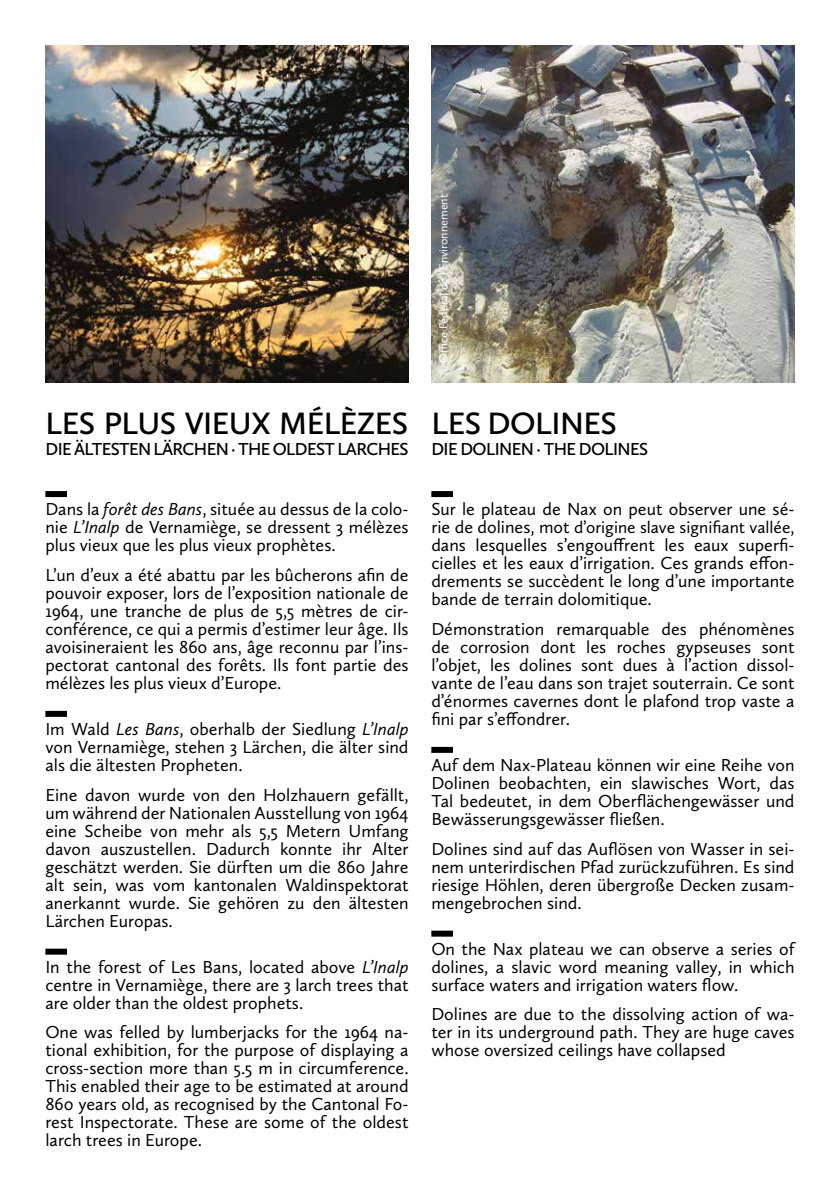
<style>
.page{position:relative;width:840px;height:1191px;background:#fff}
.page>*{position:absolute;margin:0;border:0;box-sizing:border-box;transform-origin:0 0}
.t1{font:600 32px "Calluna Sans";letter-spacing:-.015em;color:#000}
.t2{font:18px/18px "Calluna Sans";color:#000;text-align:justify}
.t3{font:600 18px "Calluna Sans";letter-spacing:-.035em;color:#000}
.t4{font:17.4px "Calluna Sans";color:#000}
.t5{font:12px "Calluna Sans";color:#fff}
.s1{font-style:italic}
.s2{font-size:18px}
</style>
<div class="page">
<img style="left:45px;top:45px;width:363px;height:338px">
<div style="left:45px;top:491px;width:22px;height:6px;background:#000"></div>
<div style="left:45px;top:711px;width:22px;height:6px;background:#000"></div>
<div style="left:45px;top:948px;width:22px;height:6px;background:#000"></div>
<img style="left:431px;top:45px;width:363px;height:338px">
<div style="left:431px;top:491px;width:21px;height:6px;background:#000"></div>
<div style="left:431px;top:747px;width:21px;height:6px;background:#000"></div>
<div style="left:431px;top:930px;width:21px;height:6px;background:#000"></div>
<h1 class="t1" style="left:46px;top:403px;width:364px">LES PLUS VIEUX MÉLÈZES</h1>
<p class="t3" style="left:45px;top:438px;width:364px">DIE ÄLTESTEN LÄRCHEN · THE OLDEST LARCHES</p>
<p class="t2" style="left:45px;top:500px;width:364px">Dans la <span class="s1">forêt des Bans</span>, située au dessus de la colo&shy;nie <span class="s1">L’Inalp</span> de Vernamiège, se dressent 3 mélèzes plus vieux que les plus vieux prophètes.</p>
<p class="t2" style="left:45px;top:565px;width:364px">L’un d’eux a été abattu par les bûcherons afin de pouvoir exposer, lors de l’exposition nationale de 1964, une tranche de plus de 5,5 mètres de cir&shy;conférence, ce qui a permis d’estimer leur âge. Ils avoisineraient les 860 ans, âge reconnu par l’ins&shy;pectorat cantonal des forêts. Ils font partie des mélèzes les plus vieux d’Europe.</p>
<p class="t2" style="left:45px;top:720px;width:364px">Im Wald <span class="s1">Les Bans</span>, oberhalb der Siedlung <span class="s1">L’Inalp </span>von Vernamiège, stehen 3 Lärchen, die älter sind als die ältesten Propheten.</p>
<p class="t2" style="left:45px;top:785px;width:364px">Eine davon wurde von den Holzhauern gefällt, um während der Nationalen Ausstellung von 1964 eine Scheibe von mehr als 5,5 Metern Umfang davon auszustellen. Dadurch konnte ihr Alter geschätzt werden. Sie dürften um die 860 Jahre alt sein, was vom kantonalen Waldinspektorat anerkannt wurde. Sie gehören zu den ältesten Lärchen Europas.</p>
<p class="t2" style="left:45px;top:957px;width:364px">In the forest of Les Bans, located above <span class="s1">L’Inalp </span>centre in Vernamiège, there are 3 larch trees that are older than the oldest prophets.</p>
<p class="t2" style="left:45px;top:1023px;width:364px">One was felled by lumberjacks for the 1964 na&shy;tional exhibition, for the purpose of displaying a cross-section more than 5.5 m in circumference.<br>This enabled their age to be estimated at around 860 years old, as recognised by the Cantonal Fo&shy;rest Inspectorate. These are some of the oldest larch trees in Europe.</p>
<p class="t5" style="left:436px;top:375px;width:182px;rotate:-90deg">© Office Fédéral de l’Environnement</p>
<h1 class="t1" style="left:431px;top:403px;width:187px">LES DOLINES</h1>
<p class="t3" style="left:431px;top:438px;width:218px">DIE DOLINEN · THE DOLINES</p>
<p class="t2" style="left:431px;top:500px;width:364px">Sur le plateau de Nax on peut observer une sé-</p>
<p class="t4" style="left:431px;top:517px;width:364px"><span class="s2">rie de dolines, mot</span> d’origine slave signifiant vallée,</p>
<p class="t2" style="left:431px;top:536px;width:364px">dans lesquelles s’engouffrent les eaux superfi&shy;cielles et les eaux d’irrigation. Ces grands effon&shy;drements se succèdent le long d’une importante bande de terrain dolomitique.</p>
<p class="t2" style="left:431px;top:619px;width:364px">Démonstration remarquable des phénomènes de corrosion dont les roches gypseuses sont l’objet, les dolines sont dues à l’action dissol&shy;vante de l’eau dans son trajet souterrain. Ce sont d’énormes cavernes dont le plafond trop vaste a fini par s’effondrer.</p>
<p class="t2" style="left:431px;top:756px;width:364px">Auf dem Nax-Plateau können wir eine Reihe von Dolinen beobachten, ein slawisches Wort, das Tal bedeutet, in dem Oberflächengewässer und Bewässerungsgewässer fließen.</p>
<p class="t2" style="left:431px;top:839px;width:364px">Dolines sind auf das Auflösen von Wasser in sei&shy;nem unterirdischen Pfad zurückzuführen. Es sind riesige Höhlen, deren übergroße Decken zusam&shy;mengebrochen sind.</p>
<p class="t2" style="left:431px;top:939px;width:364px">On the Nax plateau we can observe a series of dolines, a slavic word meaning valley, in which surface waters and irrigation waters flow.</p>
<p class="t2" style="left:431px;top:1005px;width:364px">Dolines are due to the dissolving action of wa&shy;ter in its underground path. They are huge caves whose oversized ceilings have collapsed</p>
</div>
